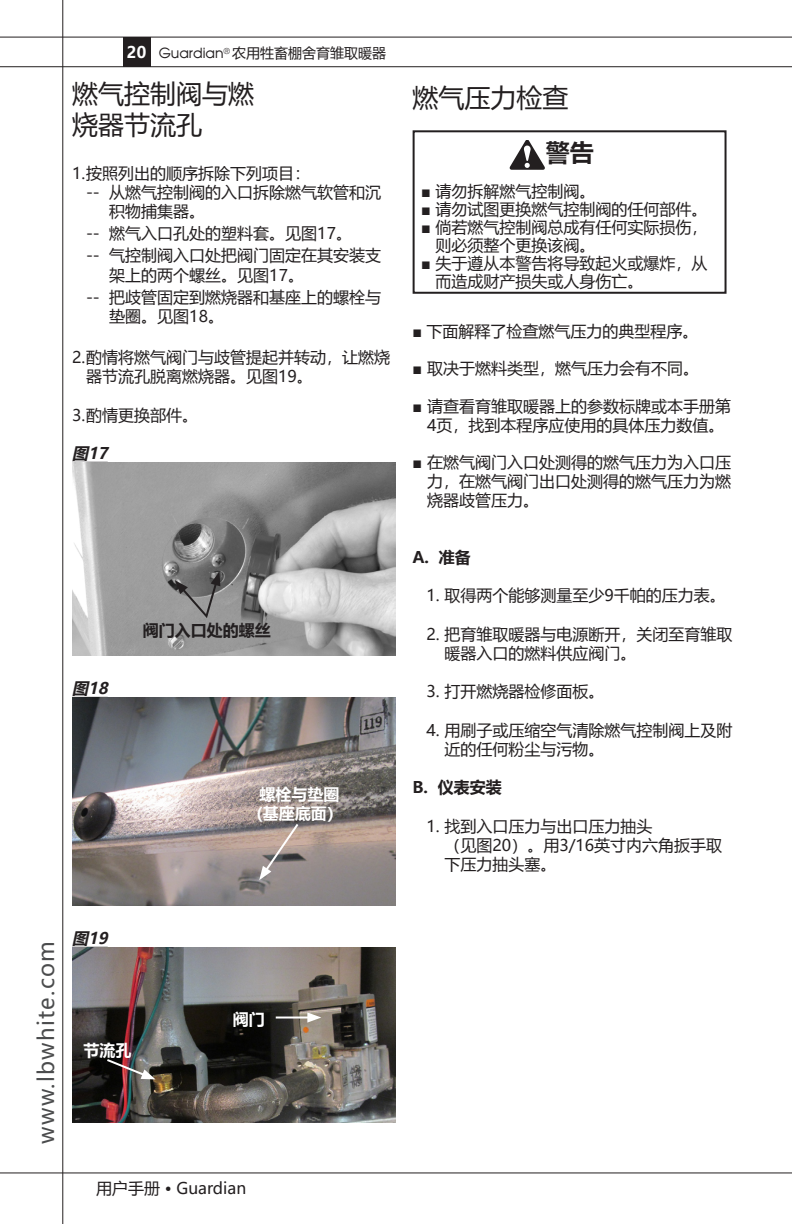
<style>
.page{position:relative;width:792px;height:1224px;background:#fff}
.page>*{position:absolute;margin:0;border:0;box-sizing:border-box;transform-origin:0 0}
.Attention_Header{font:26px/31.2px "Microsoft Ya Hei";color:#231f20}
.t1{font:700 24px "Microsoft Ya Hei";color:#231f20}
.t2{font:22px "Microsoft Ya Hei";letter-spacing:.06em;color:#4b4c4d}
.BODY_for_INSIDE_PAGE{font:16px/19.2px "Microsoft Ya Hei";color:#231f20}
.BODY_for_INSIDE_PAGE-2{font:700 16px "Microsoft Ya Hei";color:#fff}
.BODY_for_INSIDE_PAGE-3{font:700 16px "Microsoft Ya Hei";color:#231f20}
.BODY_for_INSIDE_PAGE-4{font:italic 700 16px "Microsoft Ya Hei";color:#231f20}
.t3{font:14px "Microsoft Ya Hei";color:#231f20}
.s1{font-family:"Moderne"}
</style>
<div class="page">
<hr style="left:0;top:37px;width:792px;height:1px;background:#231f20">
<hr style="left:0;top:66px;width:792px;height:1px;background:#231f20">
<hr style="left:0;top:1172px;width:792px;height:1px;background:#231f20">
<hr style="left:62px;top:0;width:1px;height:1224px;background:#231f20">
<div style="left:123px;top:37px;width:27px;height:29px;background:#231f20"></div>
<img style="left:72px;top:462px;width:324px;height:194px">
<img style="left:72px;top:697px;width:324px;height:209px">
<img style="left:72px;top:947px;width:324px;height:176px">
<svg style="left:175px;top:572px;width:45px;height:48px;background:#7a7979"></svg>
<svg style="left:259px;top:822px;width:41px;height:58px;background:#a0938f"></svg>
<svg style="left:105px;top:1057px;width:51px;height:22px"></svg>
<hr style="left:276px;top:1017px;width:34px;height:2px;background:#fff">
<svg style="left:307px;top:1012px;width:14px;height:11px"></svg>
<div style="left:413px;top:130px;width:314px;height:164px;border:2px solid #231f20"></div>
<svg style="left:510px;top:141px;width:35px;height:29px"></svg>
<p class="BODY_for_INSIDE_PAGE-2" style="left:127px;top:41px;width:21px">20</p>
<p class="t3" style="left:159px;top:44px;width:229px"><span class="s1">Guardian</span><sup>®</sup> 农用牲畜棚舍育雏取暖器</p>
<p class="Attention_Header" style="left:72px;top:77px;width:183px">燃气控制阀与燃烧器节流孔</p>
<p class="BODY_for_INSIDE_PAGE" style="left:72px;top:163px;width:239px">1.按照列出的顺序拆除下列项目：</p>
<p class="BODY_for_INSIDE_PAGE" style="left:109px;top:182px;width:273px;text-indent:-23px">-- 从燃气控制阀的入口拆除燃气软管和沉积物捕集器。</p>
<p class="BODY_for_INSIDE_PAGE" style="left:86px;top:223px;width:268px">-- 燃气入口孔处的塑料套。见图17。</p>
<p class="BODY_for_INSIDE_PAGE" style="left:109px;top:246px;width:273px;text-indent:-23px">-- 气控制阀入口处把阀门固定在其安装支架上的两个螺丝。见图17。</p>
<p class="BODY_for_INSIDE_PAGE" style="left:109px;top:287px;width:273px;text-indent:-23px">-- 把歧管固定到燃烧器和基座上的螺栓与垫圈。见图18。</p>
<p class="BODY_for_INSIDE_PAGE" style="left:86px;top:347px;width:305px;text-indent:-14px">2.酌情将燃气阀门与歧管提起并转动，让燃烧器节流孔脱离燃烧器。见图19。</p>
<p class="BODY_for_INSIDE_PAGE" style="left:72px;top:405px;width:127px">3.酌情更换部件。</p>
<p class="BODY_for_INSIDE_PAGE-4" style="left:72px;top:442px;width:42px">图17</p>
<p class="BODY_for_INSIDE_PAGE-4" style="left:72px;top:677px;width:42px">图18</p>
<p class="BODY_for_INSIDE_PAGE-3" style="left:143px;top:619px;width:130px">阀门入口处的螺丝</p>
<p class="BODY_for_INSIDE_PAGE-2" style="left:260px;top:783px;width:81px">螺栓与垫圈</p>
<p class="BODY_for_INSIDE_PAGE-2" style="left:256px;top:802px;width:88px">(基座底面）</p>
<p class="Attention_Header" style="left:413px;top:81px;width:158px">燃气压力检查</p>
<p class="t1" style="left:546px;top:136px;width:49px">警告</p>
<p class="BODY_for_INSIDE_PAGE" style="left:421px;top:181px;width:176px">■ 请勿拆解燃气控制阀。</p>
<p class="BODY_for_INSIDE_PAGE" style="left:421px;top:199px;width:288px">■ 请勿试图更换燃气控制阀的任何部件。</p>
<p class="BODY_for_INSIDE_PAGE" style="left:436px;top:218px;width:274px;line-height:18px;text-indent:-14px">■ 倘若燃气控制阀总成有任何实际损伤，则必须整个更换该阀。</p>
<p class="BODY_for_INSIDE_PAGE" style="left:436px;top:254px;width:274px;line-height:18px;text-indent:-14px">■ 失于遵从本警告将导致起火或爆炸，从而造成财产损失或人身伤亡。</p>
<p class="BODY_for_INSIDE_PAGE" style="left:413px;top:321px;width:287px">■ 下面解释了检查燃气压力的典型程序。</p>
<p class="BODY_for_INSIDE_PAGE" style="left:413px;top:359px;width:288px">■ 取决于燃料类型，燃气压力会有不同。</p>
<p class="BODY_for_INSIDE_PAGE" style="left:413px;top:396px;width:320px;text-align:center">■ 请查看育雏取暖器上的参数标牌或本手册第<br>4页，找到本程序应使用的具体压力数值。</p>
<p class="BODY_for_INSIDE_PAGE" style="left:427px;top:452px;width:306px;text-align:justify;text-indent:-14px">■ 在燃气阀门入口处测得的燃气压力为入口压力，在燃气阀门出口处测得的燃气压力为燃烧器歧管压力。</p>
<p class="BODY_for_INSIDE_PAGE-3" style="left:413px;top:546px;width:60px">A. 准备</p>
<p class="BODY_for_INSIDE_PAGE" style="left:427px;top:585px;width:301px">1. 取得两个能够测量至少9千帕的压力表。</p>
<p class="BODY_for_INSIDE_PAGE" style="left:445px;top:624px;width:289px;text-indent:-18px">2. 把育雏取暖器与电源断开，关闭至育雏取暖器入口的燃料供应阀门。</p>
<p class="BODY_for_INSIDE_PAGE" style="left:427px;top:681px;width:179px">3. 打开燃烧器检修面板。</p>
<p class="BODY_for_INSIDE_PAGE" style="left:445px;top:720px;width:289px;text-indent:-18px">4. 用刷子或压缩空气清除燃气控制阀上及附近的任何粉尘与污物。</p>
<p class="BODY_for_INSIDE_PAGE-3" style="left:413px;top:776px;width:91px">B. 仪表安装</p>
<p class="BODY_for_INSIDE_PAGE" style="left:445px;top:816px;width:279px;text-indent:-18px">1. 找到入口压力与出口压力抽头<br>（见图20）。用3/16英寸内六角扳手取下压力抽头塞。</p>
<h3 class="t2" style="left:31px;top:1144px;width:204px;rotate:-90deg">www.lbwhite.com</h3>
<p class="BODY_for_INSIDE_PAGE-4" style="left:72px;top:927px;width:42px">图19</p>
<p class="BODY_for_INSIDE_PAGE-2" style="left:83px;top:1039px;width:50px">节流孔</p>
<p class="BODY_for_INSIDE_PAGE-2" style="left:233px;top:1008px;width:33px">阀门</p>
<p class="BODY_for_INSIDE_PAGE" style="left:96px;top:1178px;width:152px">用户手册 • Guardian</p>
</div>
